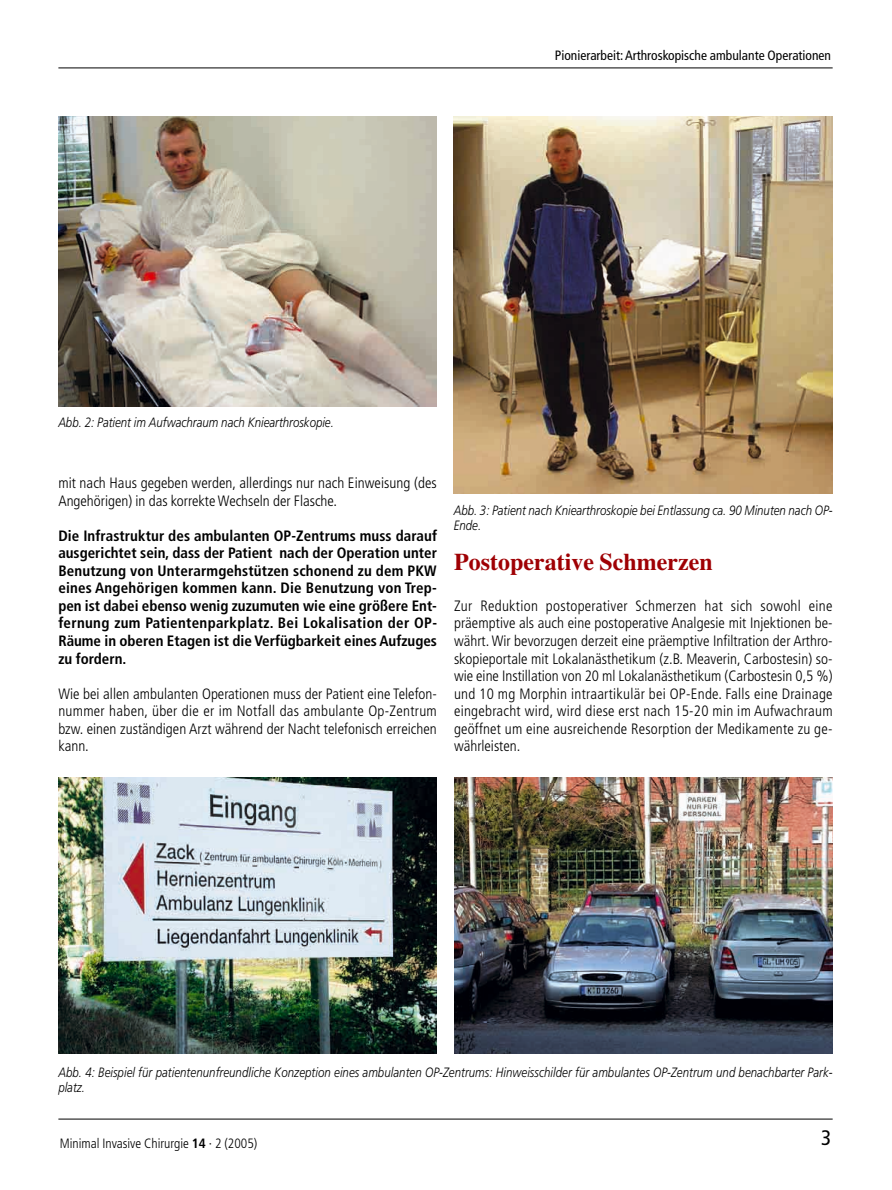
<style>
.page{position:relative;width:892px;height:1190px;background:#fff}
.page>*{position:absolute;margin:0;border:0;box-sizing:border-box;transform-origin:0 0}
.t1{font:700 24px "Times";color:#9f0004}
.t2{font:condensed 21px "Frutiger";color:#000}
.t3{font:300 condensed 15px/17.5px "Frutiger";color:#000;text-align:justify}
.t4{font:700 condensed 15px/17.5px "Frutiger";color:#000;text-align:justify}
.t5{font:italic 300 13.5px/15px "Frutiger";letter-spacing:.005em;color:#000;scale:.85 1}
.t6{font:condensed 13.5px "Frutiger";color:#000}
.t7{font:300 condensed 13.5px "Frutiger";color:#000}
.s1{font-weight:700}
</style>
<div class="page">
<img style="left:58px;top:67px;width:775px;height:1053px">
<p class="t6" style="left:555px;top:50px;width:278px">Pionierarbeit: Arthroskopische ambulante Operationen</p>
<p class="t5" style="left:58px;top:416px;width:326px">Abb. 2: Patient im Aufwachraum nach Kniearthroskopie.</p>
<p class="t3" style="left:58px;top:475px;width:380px">mit nach Haus gegeben werden, allerdings nur nach Einweisung (des<br>Angehörigen) in das korrekte Wechseln der Flasche.</p>
<p class="t4" style="left:58px;top:528px;width:380px">Die Infrastruktur des ambulanten OP-Zentrums muss darauf ausgerichtet sein, dass der Patient nach der Operation unter Benutzung von Unterarmgehstützen schonend zu dem PKW eines Angehörigen kommen kann. Die Benutzung von Trep&shy;pen ist dabei ebenso wenig zuzumuten wie eine größere Ent&shy;fernung zum Patientenparkplatz. Bei Lokalisation der OP-Räume in oberen Etagen ist die Verfügbarkeit eines Aufzuges zu fordern.</p>
<p class="t3" style="left:58px;top:686px;width:380px">Wie bei allen ambulanten Operationen muss der Patient eine Telefon&shy;nummer haben, über die er im Notfall das ambulante Op-Zentrum bzw. einen zuständigen Arzt während der Nacht telefonisch erreichen kann.</p>
<p class="t5" style="left:453px;top:504px;width:447px">Abb. 3: Patient nach Kniearthroskopie bei Entlassung ca. 90 Minuten nach OP-<br>Ende.</p>
<h1 class="t1" style="left:454px;top:553px;width:260px">Postoperative Schmerzen</h1>
<p class="t3" style="left:454px;top:598px;width:380px">Zur Reduktion postoperativer Schmerzen hat sich sowohl eine präemptive als auch eine postoperative Analgesie mit Injektionen be&shy;währt. Wir bevorzugen derzeit eine präemptive Infiltration der Arthro&shy;skopieportale mit Lokalanästhetikum (z.B. Meaverin, Carbostesin) so&shy;wie eine Instillation von 20 ml Lokalanästhetikum (Carbostesin 0,5 %) und 10 mg Morphin intraartikulär bei OP-Ende. Falls eine Drainage eingebracht wird, wird diese erst nach 15-20 min im Aufwachraum geöffnet um eine ausreichende Resorption der Medikamente zu ge&shy;währleisten.</p>
<p class="t5" style="left:58px;top:1065px;width:912px">Abb. 4: Beispiel für patientenunfreundliche Konzeption eines ambulanten OP-Zentrums: Hinweisschilder für ambulantes OP-Zentrum und benachbarter Park&shy;platz.</p>
<p class="t7" style="left:60px;top:1138px;width:199px">Minimal Invasive Chirurgie <span class="s1">14</span> · 2 (2005)</p>
<h2 class="t2" style="left:821px;top:1129px;width:12px">3</h2>
</div>
